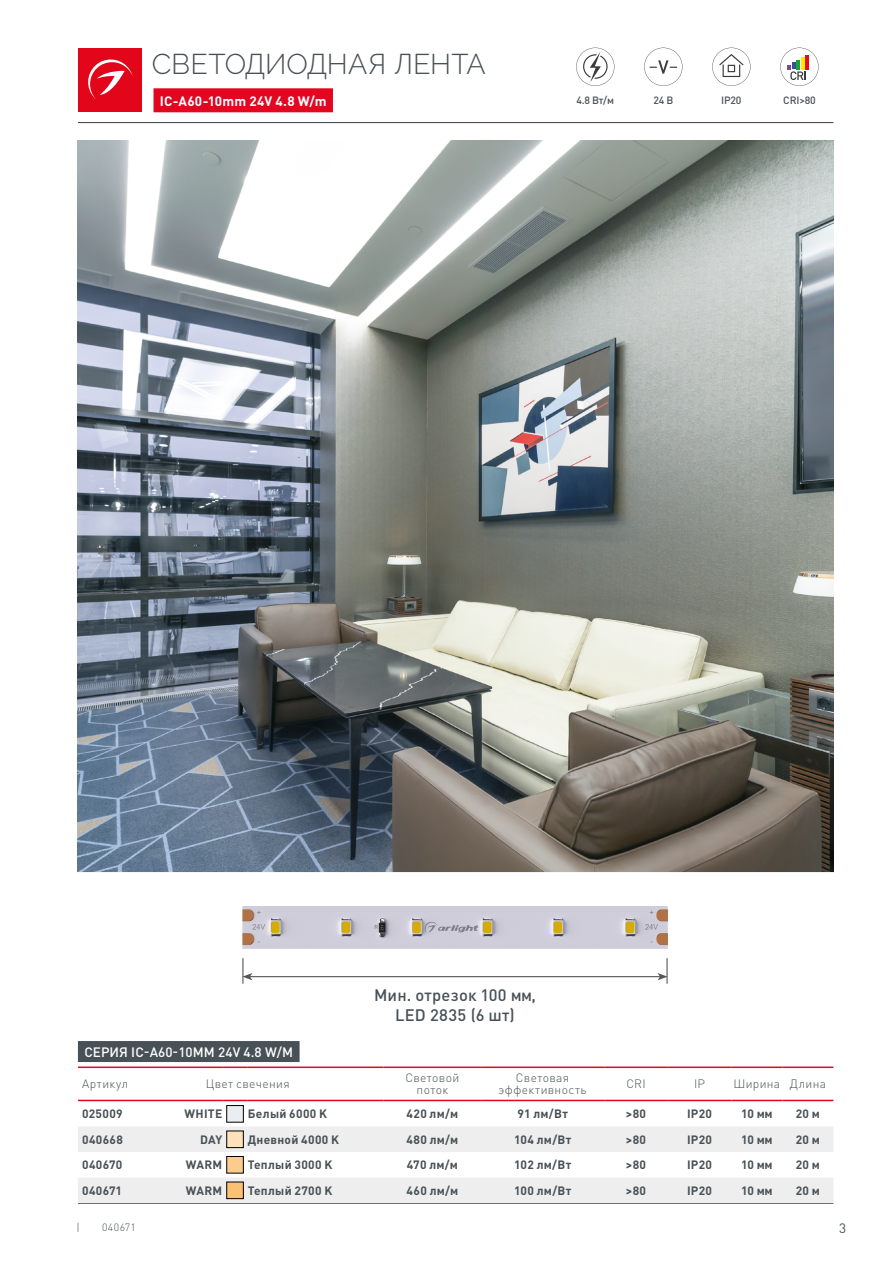
<style>
.page{position:relative;width:893px;height:1263px;background:#fff}
.page>*{position:absolute;margin:0;border:0;box-sizing:border-box;transform-origin:0 0}
.t1{font:300 28.5px "Raleway";color:#485156}
.t2{font:500 16.5px/19.8px "DIN Pro";letter-spacing:.01em;color:#485156;text-align:center}
.t3{font:500 13.5px "DIN Pro";color:#fff}
.t4{font:700 13.5px "DIN Pro";letter-spacing:.015em;color:#fff}
.t5{font:13.5px "DIN Pro";color:#485156}
.t6{font:700 12px "DIN Pro";letter-spacing:.025em;color:#485156}
.t7{font:300 12px/12px "DIN Pro";letter-spacing:.03em;color:#485156;text-align:center}
.t8{font:500 10.5px "DIN Pro";letter-spacing:-.02em;color:#485156}
.t9{font:300 10.5px "DIN Pro";letter-spacing:.04em;color:#485156}
</style>
<div class="page">
<div style="left:78px;top:48px;width:64px;height:64px;background:#e3051a"></div>
<svg style="left:88px;top:59px;width:45px;height:40px"></svg>
<hr style="left:78px;top:122px;width:755px;height:1px;background:#485156">
<div style="left:153px;top:88px;width:180px;height:24px;background:#e40521"></div>
<img style="left:78px;top:141px;width:755px;height:731px">
<svg style="left:576px;top:48px;width:38px;height:38px"></svg>
<svg style="left:644px;top:48px;width:38px;height:38px"></svg>
<svg style="left:712px;top:48px;width:38px;height:38px"></svg>
<svg style="left:780px;top:48px;width:39px;height:38px"></svg>
<hr style="left:78px;top:1203px;width:755px;height:1px;background:#485156">
<svg style="left:77px;top:872px;width:757px;height:230px"></svg>
<hr style="left:666px;top:958px;width:2px;height:26px;background:#575756">
<hr style="left:250px;top:976px;width:410px;height:1px;background:#575756">
<svg style="left:242px;top:958px;width:10px;height:26px"></svg>
<svg style="left:658px;top:973px;width:10px;height:7px"></svg>
<img style="left:242px;top:906px;width:426px;height:42px">
<svg style="left:78px;top:1033px;width:755px;height:67px"></svg>
<svg style="left:78px;top:1101px;width:755px;height:22px"></svg>
<svg style="left:78px;top:1127px;width:755px;height:76px;fill:#eee"></svg>
<hr style="left:78px;top:1066px;width:68px;height:2px;background:#e40521">
<hr style="left:146px;top:1066px;width:76px;height:2px;background:#e40521">
<hr style="left:222px;top:1066px;width:26px;height:2px;background:#e40521">
<hr style="left:248px;top:1066px;width:136px;height:2px;background:#e40521">
<hr style="left:384px;top:1066px;width:97px;height:2px;background:#e40521">
<hr style="left:481px;top:1066px;width:123px;height:2px;background:#e40521">
<hr style="left:604px;top:1066px;width:64px;height:2px;background:#e40521">
<hr style="left:668px;top:1066px;width:63px;height:2px;background:#e40521">
<hr style="left:731px;top:1066px;width:51px;height:2px;background:#e40521">
<hr style="left:782px;top:1066px;width:51px;height:2px;background:#e40521">
<hr style="left:78px;top:1100px;width:68px;height:1px;background:#e40521">
<hr style="left:146px;top:1100px;width:76px;height:1px;background:#e40521">
<svg style="left:222px;top:1100px;width:26px;height:1px"></svg>
<hr style="left:248px;top:1100px;width:136px;height:1px;background:#e40521">
<hr style="left:384px;top:1100px;width:97px;height:1px;background:#e40521">
<hr style="left:481px;top:1100px;width:123px;height:1px;background:#e40521">
<hr style="left:604px;top:1100px;width:64px;height:1px;background:#e40521">
<hr style="left:668px;top:1100px;width:63px;height:1px;background:#e40521">
<hr style="left:731px;top:1100px;width:51px;height:1px;background:#e40521">
<hr style="left:782px;top:1100px;width:51px;height:1px;background:#e40521">
<div style="left:78px;top:1041px;width:222px;height:21px;background:#485156"></div>
<div style="left:227px;top:1105px;width:16px;height:17px;background:#eaedf1"></div>
<div style="left:227px;top:1105px;width:17px;height:17px;border:1px solid #000"></div>
<div style="left:227px;top:1131px;width:16px;height:16px;background:#fee0bc"></div>
<div style="left:227px;top:1131px;width:17px;height:17px;border:1px solid #000"></div>
<div style="left:227px;top:1156px;width:16px;height:17px;background:#fccb8e"></div>
<div style="left:227px;top:1156px;width:17px;height:17px;border:1px solid #000"></div>
<div style="left:227px;top:1182px;width:16px;height:16px;background:#fac075"></div>
<div style="left:227px;top:1182px;width:17px;height:17px;border:1px solid #000"></div>
<h1 class="t1" style="left:152px;top:48px;width:335px">СВЕТОДИОДНАЯ ЛЕНТА</h1>
<p class="t4" style="left:160px;top:92px;width:168px">IC-A60-10mm 24V 4.8 W/m</p>
<p class="t8" style="left:577px;top:93px;width:39px">4.8 Вт/м</p>
<p class="t8" style="left:653px;top:93px;width:21px">24 В</p>
<p class="t8" style="left:721px;top:93px;width:22px">IP20</p>
<p class="t8" style="left:783px;top:93px;width:34px">CRI&gt;80</p>
<h2 class="t2" style="left:374px;top:985px;width:163px">Мин. отрезок 100 мм,<br>LED 2835 (6 шт)</h2>
<p class="t3" style="left:84px;top:1043px;width:210px">СЕРИЯ IC-A60-10MM 24V 4.8 W/M</p>
<p class="t7" style="left:82px;top:1077px;width:47px">Артикул</p>
<p class="t7" style="left:206px;top:1077px;width:85px">Цвет свечения</p>
<p class="t7" style="left:405px;top:1071px;width:55px">Световой поток</p>
<p class="t7" style="left:499px;top:1071px;width:89px">Световая эффективность</p>
<p class="t7" style="left:626px;top:1077px;width:21px">CRI</p>
<p class="t7" style="left:694px;top:1077px;width:12px">IP</p>
<p class="t7" style="left:733px;top:1077px;width:94px">Ширина Длина</p>
<p class="t6" style="left:82px;top:1106px;width:42px">025009</p>
<p class="t6" style="left:185px;top:1106px;width:39px">WHITE</p>
<p class="t6" style="left:248px;top:1106px;width:81px">Белый 6000 K</p>
<p class="t6" style="left:407px;top:1106px;width:53px">420 лм/м</p>
<p class="t6" style="left:518px;top:1106px;width:52px">91 лм/Вт</p>
<p class="t6" style="left:626px;top:1106px;width:22px">&gt;80</p>
<p class="t6" style="left:687px;top:1106px;width:26px">IP20</p>
<p class="t6" style="left:741px;top:1106px;width:33px">10 мм</p>
<p class="t6" style="left:796px;top:1106px;width:26px">20 м</p>
<p class="t6" style="left:82px;top:1131px;width:42px">040668</p>
<p class="t6" style="left:200px;top:1131px;width:24px">DAY</p>
<p class="t6" style="left:248px;top:1131px;width:93px">Дневной 4000 K</p>
<p class="t6" style="left:407px;top:1131px;width:53px">480 лм/м</p>
<p class="t6" style="left:514px;top:1131px;width:59px">104 лм/Вт</p>
<p class="t6" style="left:626px;top:1131px;width:22px">&gt;80</p>
<p class="t6" style="left:687px;top:1131px;width:26px">IP20</p>
<p class="t6" style="left:741px;top:1131px;width:33px">10 мм</p>
<p class="t6" style="left:796px;top:1131px;width:26px">20 м</p>
<p class="t6" style="left:82px;top:1157px;width:42px">040670</p>
<p class="t6" style="left:186px;top:1157px;width:38px">WARM</p>
<p class="t6" style="left:248px;top:1157px;width:86px">Теплый 3000 K</p>
<p class="t6" style="left:407px;top:1157px;width:53px">470 лм/м</p>
<p class="t6" style="left:514px;top:1157px;width:58px">102 лм/Вт</p>
<p class="t6" style="left:626px;top:1157px;width:22px">&gt;80</p>
<p class="t6" style="left:687px;top:1157px;width:26px">IP20</p>
<p class="t6" style="left:741px;top:1157px;width:33px">10 мм</p>
<p class="t6" style="left:796px;top:1157px;width:26px">20 м</p>
<p class="t6" style="left:82px;top:1182px;width:42px">040671</p>
<p class="t6" style="left:186px;top:1182px;width:38px">WARM</p>
<p class="t6" style="left:248px;top:1182px;width:86px">Теплый 2700 K</p>
<p class="t6" style="left:407px;top:1182px;width:53px">460 лм/м</p>
<p class="t6" style="left:514px;top:1182px;width:59px">100 лм/Вт</p>
<p class="t6" style="left:626px;top:1182px;width:22px">&gt;80</p>
<p class="t6" style="left:687px;top:1182px;width:26px">IP20</p>
<p class="t6" style="left:741px;top:1182px;width:33px">10 мм</p>
<p class="t6" style="left:796px;top:1182px;width:26px">20 м</p>
<p class="t9" style="left:77px;top:1220px;width:5px">|</p>
<p class="t9" style="left:102px;top:1220px;width:35px">040671</p>
<p class="t5" style="left:839px;top:1219px;width:9px">3</p>
</div>
